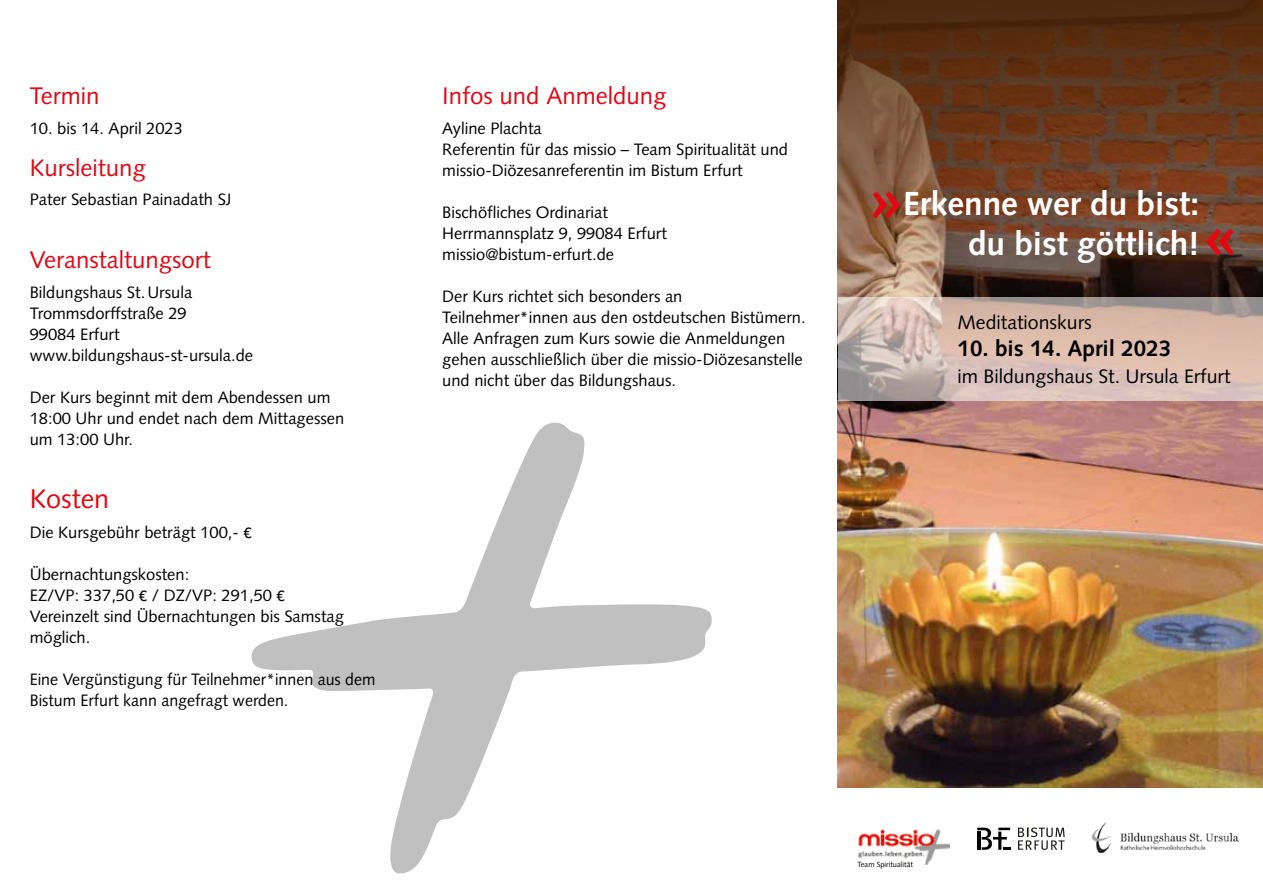
<style>
.page{position:relative;width:1263px;height:893px;background:#fff}
.page>*{position:absolute;margin:0;border:0;box-sizing:border-box;transform-origin:0 0}
.t1{font:700 67.65px "Syntax";color:#e30613}
.t2{font:700 33.3px/40px "Syntax";color:#fff;text-align:right}
.t3{font:27px "Syntax";color:#e30613}
.t4{font:24px "Syntax";color:#e30613}
.t5{font:700 22.5px "Syntax";color:#000}
.t6{font:19.5px "Syntax";color:#000}
.t7{font:16.5px/21px "Syntax";color:#000}
.t8{font:7.5px "Syntax";color:#000}
.s1{font-family:"Calibri"}
</style>
<div class="page">
<img style="left:838px;top:596px;width:425px;height:192px">
<img style="left:838px;top:0;width:425px;height:596px">
<svg style="left:838px;top:297px;width:425px;height:104px;background:#d0b8ae"></svg>
<img style="left:858px;top:829px;width:92px;height:35px">
<img style="left:1092px;top:822px;width:146px;height:30px">
<svg style="left:252px;top:423px;width:460px;height:450px"></svg>
<svg style="left:977px;top:828px;width:34px;height:22px"></svg>
<svg style="left:1018px;top:827px;width:47px;height:23px"></svg>
<h3 class="t4" style="left:30px;top:82px;width:71px">Termin</h3>
<p class="t7" style="left:30px;top:118px;width:155px">10. bis 14. April 2023</p>
<h3 class="t4" style="left:30px;top:153px;width:118px">Kursleitung</h3>
<p class="t7" style="left:30px;top:189px;width:203px">Pater Sebastian Painadath SJ</p>
<h3 class="t4" style="left:30px;top:246px;width:183px">Veranstaltungsort</h3>
<p class="t7" style="left:30px;top:282px;width:225px">Bildungshaus St.Ursula<br>Trommsdorffstraße 29<br>99084 Erfurt www.bildungshaus-st-ursula.de</p>
<p class="t7" style="left:30px;top:387px;width:316px">Der Kurs beginnt mit dem Abendessen um<br>18:00 Uhr und endet nach dem Mittagessen um 13:00 Uhr.</p>
<h3 class="t3" style="left:30px;top:483px;width:81px">Kosten</h3>
<p class="t7" style="left:30px;top:521px;width:224px">Die Kursgebühr beträgt 100,- <span class="s1">€</span></p>
<p class="t7" style="left:30px;top:563px;width:316px">Übernachtungskosten:<br>EZ/VP: 337,50 <span class="s1">€</span> / DZ/VP: 291,50 <span class="s1">€<br></span>Vereinzelt sind Übernachtungen bis Samstag möglich.</p>
<p class="t7" style="left:30px;top:668px;width:347px">Eine Vergünstigung für Teilnehmer*innen aus dem<br>Bistum Erfurt kann angefragt werden.</p>
<h3 class="t4" style="left:442px;top:82px;width:226px">Infos und Anmeldung</h3>
<p class="t7" style="left:442px;top:118px;width:347px">Ayline Plachta<br>Referentin für das missio – Team Spiritualität und missio-Diözesanreferentin im Bistum Erfurt</p>
<p class="t7" style="left:442px;top:202px;width:226px">Bischöfliches Ordinariat<br>Herrmannsplatz 9, 99084 Erfurt missio@bistum-erfurt.de</p>
<p class="t7" style="left:442px;top:286px;width:365px">Der Kurs richtet sich besonders an Teilnehmer*innen aus den ostdeutschen Bistümern.<br>Alle Anfragen zum Kurs sowie die Anmeldungen gehen ausschließlich über die missio-Diözesanstelle und nicht über das Bildungshaus.</p>
<h2 class="t2" style="left:903px;top:184px;width:298px">Erkenne wer du bist: du bist göttlich!</h2>
<h1 class="t1" style="left:867px;top:160px;width:39px">»</h1>
<h1 class="t1" style="left:1201px;top:197px;width:39px">«</h1>
<p class="t6" style="left:957px;top:311px;width:136px">Meditationskurs</p>
<h3 class="t5" style="left:957px;top:336px;width:215px">10. bis 14. April 2023</h3>
<p class="t6" style="left:957px;top:365px;width:275px">im Bildungshaus St. Ursula Erfurt</p>
<p class="t8" style="left:857px;top:860px;width:57px">Team Spiritualität</p>
</div>
